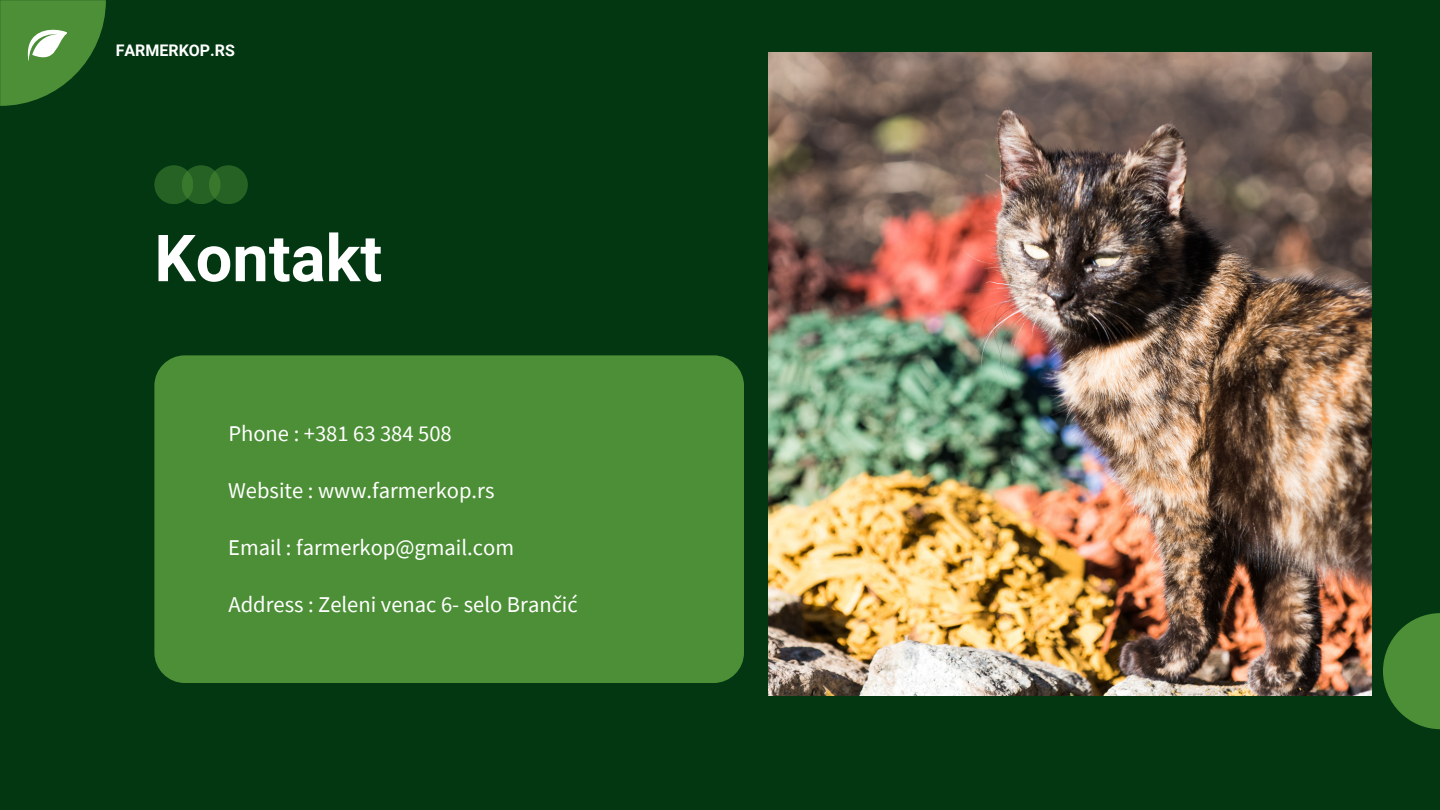
<style>
.page{position:relative;width:1440px;height:810px;background:#023712}
.page>*{position:absolute;margin:0;border:0;box-sizing:border-box;transform-origin:0 0}
.t1{font:700 65px "Roboto";color:#fff}
.t2{font:22.6px "Source Sans Pro";color:#fff}
.t3{font:700 16px "Roboto";color:#fff}
</style>
<div class="page">
<svg style="left:1383px;top:613px;width:57px;height:116px"></svg>
<svg style="left:0;top:0;width:106px;height:106px"></svg>
<div style="left:154px;top:165px;width:39px;height:39px;background:#266223;border-radius:50%"></div>
<svg style="left:182px;top:165px;width:39px;height:39px"></svg>
<div style="left:209px;top:165px;width:39px;height:39px;background:linear-gradient(to right,#34732a,#205a20);border-radius:50%"></div>
<div style="left:154px;top:355px;width:590px;height:328px;background:#4c8f36;border-radius:30px"></div>
<img style="left:768px;top:53px;width:603px;height:643px">
<p class="t3" style="left:116px;top:42px;width:121px">FARMERKOP.RS</p>
<h1 class="t1" style="left:154px;top:221px;width:229px">Kontakt</h1>
<p class="t2" style="left:228px;top:419px;width:225px">Phone : +381 63 384 508</p>
<p class="t2" style="left:228px;top:476px;width:268px">Website : www.farmerkop.rs</p>
<p class="t2" style="left:228px;top:533px;width:287px">Email : farmerkop@gmail.com</p>
<p class="t2" style="left:228px;top:590px;width:351px">Address : Zeleni venac 6- selo Brančić</p>
</div>
